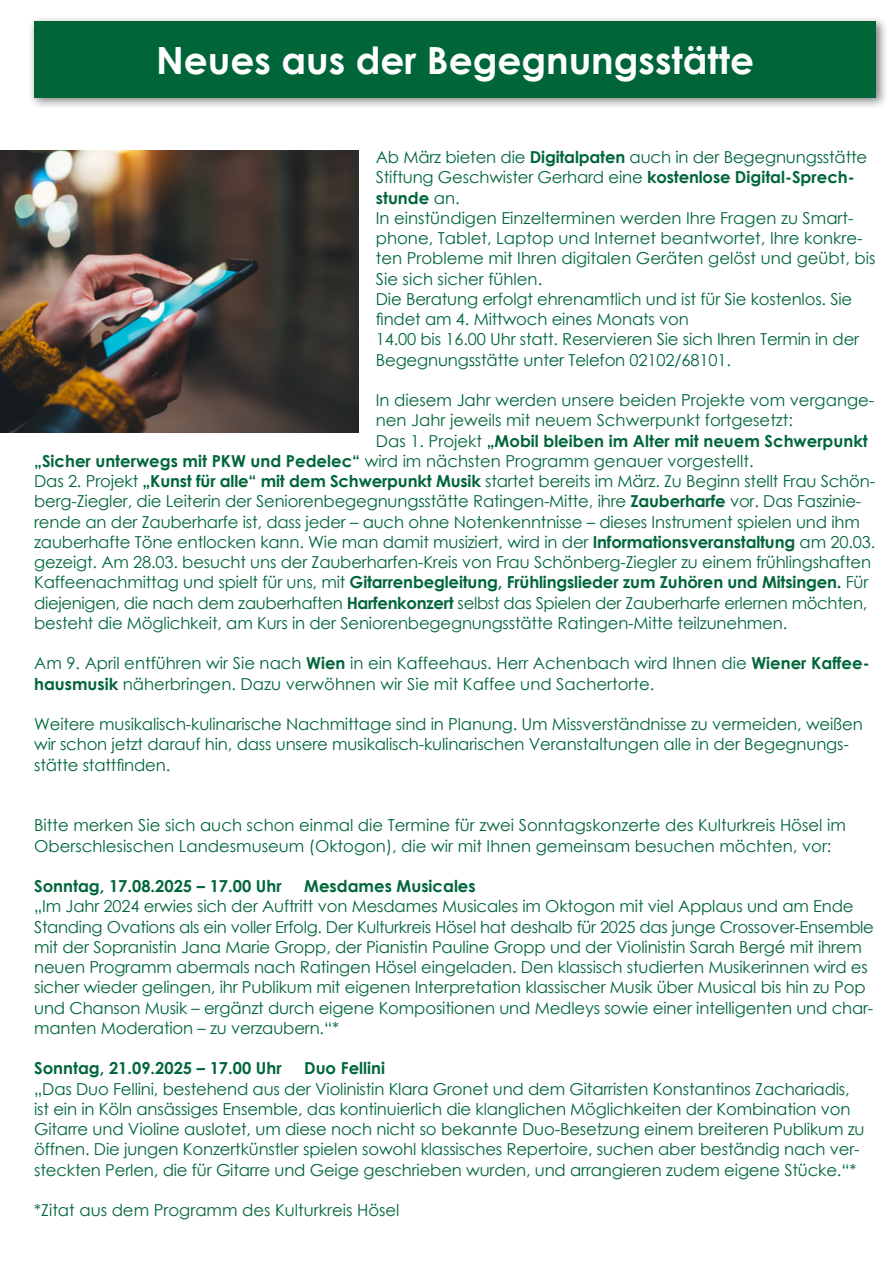
<style>
.page{position:relative;width:893px;height:1263px;background:#fff}
.page>*{position:absolute;margin:0;border:0;box-sizing:border-box;transform-origin:0 0}
.Überschriften_groß_weiß{font:700 37.5px "Century Gothic";color:#fff}
.Fließtext{font:16.5px/20.2px "Century Gothic";letter-spacing:-.01em;color:#00663a}
.Fließtext-2{font:700 16.5px/20.2px "Century Gothic";color:#00663a}
.s1{font-weight:700}
.s2{font-weight:400}
</style>
<div class="page">
<div style="left:28px;top:15px;width:860px;height:95px;background:#000;opacity:.5"></div>
<div style="left:34px;top:21px;width:842px;height:77px;background:#00663a"></div>
<img style="left:0;top:150px;width:359px;height:283px">
<p class="Überschriften_groß_weiß" style="left:156px;top:32px;width:599px">Neues aus der Begegnungsstätte</p>
<p class="Fließtext" style="left:376px;top:147px;width:493px">Ab März bieten die <span class="s1">Digitalpaten</span> auch in der Begegnungsstätte<br>Stiftung Geschwister Gerhard eine <span class="s1">kostenlose Digital-Sprech&shy;stunde</span> an.</p>
<p class="Fließtext" style="left:376px;top:207px;width:501px">In einstündigen Einzelterminen werden Ihre Fragen zu Smart&shy;phone, Tablet, Laptop und Internet beantwortet, Ihre konkre&shy;ten Probleme mit Ihren digitalen Geräten gelöst und geübt, bis Sie sich sicher fühlen.</p>
<p class="Fließtext" style="left:376px;top:288px;width:485px">Die Beratung erfolgt ehrenamtlich und ist für Sie kostenlos. Sie findet am 4. Mittwoch eines Monats von<br>14.00 bis 16.00 Uhr statt. Reservieren Sie sich Ihren Termin in der Begegnungsstätte unter Telefon 02102/68101.</p>
<p class="Fließtext" style="left:376px;top:390px;width:500px">In diesem Jahr werden unsere beiden Projekte vom vergange&shy;nen Jahr jeweils mit neuem Schwerpunkt fortgesetzt:</p>
<p class="Fließtext-2" style="left:34px;top:430px;width:835px;text-indent:342px"><span class="s2">Das 1. Projekt</span> „Mobil bleiben im Alter mit neuem Schwerpunkt „Sicher unterwegs mit PKW und Pedelec“ <span class="s2">wird im nächsten Programm genauer vorgestellt.</span></p>
<p class="Fließtext" style="left:34px;top:471px;width:843px">Das 2. Projekt <span class="s1">„Kunst für alle“ mit dem Schwerpunkt Musik</span> startet bereits im März. Zu Beginn stellt Frau Schön&shy;berg-Ziegler, die Leiterin der Seniorenbegegnungsstätte Ratingen-Mitte, ihre <span class="s1">Zauberharfe</span> vor. Das Faszinie&shy;rende an der Zauberharfe ist, dass jeder – auch ohne Notenkenntnisse – dieses Instrument spielen und ihm zauberhafte Töne entlocken kann. Wie man damit musiziert, wird in der <span class="s1">Informationsveranstaltung</span> am 20.03. gezeigt. Am 28.03. besucht uns der Zauberharfen-Kreis von Frau Schönberg-Ziegler zu einem frühlingshaften Kaffeenachmittag und spielt für uns, mit <span class="s1">Gitarrenbegleitung, Frühlingslieder zum Zuhören und Mitsingen.</span> Für diejenigen, die nach dem zauberhaften <span class="s1">Harfenkonzert</span> selbst das Spielen der Zauberharfe erlernen möchten, besteht die Möglichkeit, am Kurs in der Seniorenbegegnungsstätte Ratingen-Mitte teilzunehmen.</p>
<p class="Fließtext" style="left:34px;top:653px;width:837px">Am 9. April entführen wir Sie nach <span class="s1">Wien</span> in ein Kaffeehaus. Herr Achenbach wird Ihnen die <span class="s1">Wiener Kaffee&shy;hausmusik</span> näherbringen. Dazu verwöhnen wir Sie mit Kaffee und Sachertorte.</p>
<p class="Fließtext" style="left:34px;top:714px;width:830px">Weitere musikalisch-kulinarische Nachmittage sind in Planung. Um Missverständnisse zu vermeiden, weißen wir schon jetzt darauf hin, dass unsere musikalisch-kulinarischen Veranstaltungen alle in der Begegnungs&shy;stätte stattfinden.</p>
<p class="Fließtext" style="left:34px;top:815px;width:813px">Bitte merken Sie sich auch schon einmal die Termine für zwei Sonntagskonzerte des Kulturkreis Hösel im<br>Oberschlesischen Landesmuseum (Oktogon), die wir mit Ihnen gemeinsam besuchen möchten, vor:</p>
<p class="Fließtext-2" style="left:34px;top:875px;width:249px">Sonntag, 17.08.2025 – 17.00 Uhr</p>
<p class="Fließtext-2" style="left:304px;top:875px;width:173px">Mesdames Musicales</p>
<p class="Fließtext" style="left:34px;top:896px;width:841px">„Im Jahr 2024 erwies sich der Auftritt von Mesdames Musicales im Oktogon mit viel Applaus und am Ende Standing Ovations als ein voller Erfolg. Der Kulturkreis Hösel hat deshalb für 2025 das junge Crossover-Ensemble mit der Sopranistin Jana Marie Gropp, der Pianistin Pauline Gropp und der Violinistin Sarah Bergé mit ihrem neuen Programm abermals nach Ratingen Hösel eingeladen. Den klassisch studierten Musikerinnen wird es sicher wieder gelingen, ihr Publikum mit eigenen Interpretation klassischer Musik über Musical bis hin zu Pop und Chanson Musik – ergänzt durch eigene Kompositionen und Medleys sowie einer intelligenten und char&shy;manten Moderation – zu verzaubern.“*</p>
<p class="Fließtext-2" style="left:34px;top:1057px;width:249px">Sonntag, 21.09.2025 – 17.00 Uhr</p>
<p class="Fließtext-2" style="left:304px;top:1057px;width:82px">Duo Fellini</p>
<p class="Fließtext" style="left:34px;top:1078px;width:832px">„Das Duo Fellini, bestehend aus der Violinistin Klara Gronet und dem Gitarristen Konstantinos Zachariadis, ist ein in Köln ansässiges Ensemble, das kontinuierlich die klanglichen Möglichkeiten der Kombination von Gitarre und Violine auslotet, um diese noch nicht so bekannte Duo-Besetzung einem breiteren Publikum zu öffnen. Die jungen Konzertkünstler spielen sowohl klassisches Repertoire, suchen aber beständig nach ver&shy;steckten Perlen, die für Gitarre und Geige geschrieben wurden, und arrangieren zudem eigene Stücke.“*</p>
<p class="Fließtext" style="left:34px;top:1200px;width:367px">*Zitat aus dem Programm des Kulturkreis Hösel</p>
</div>
